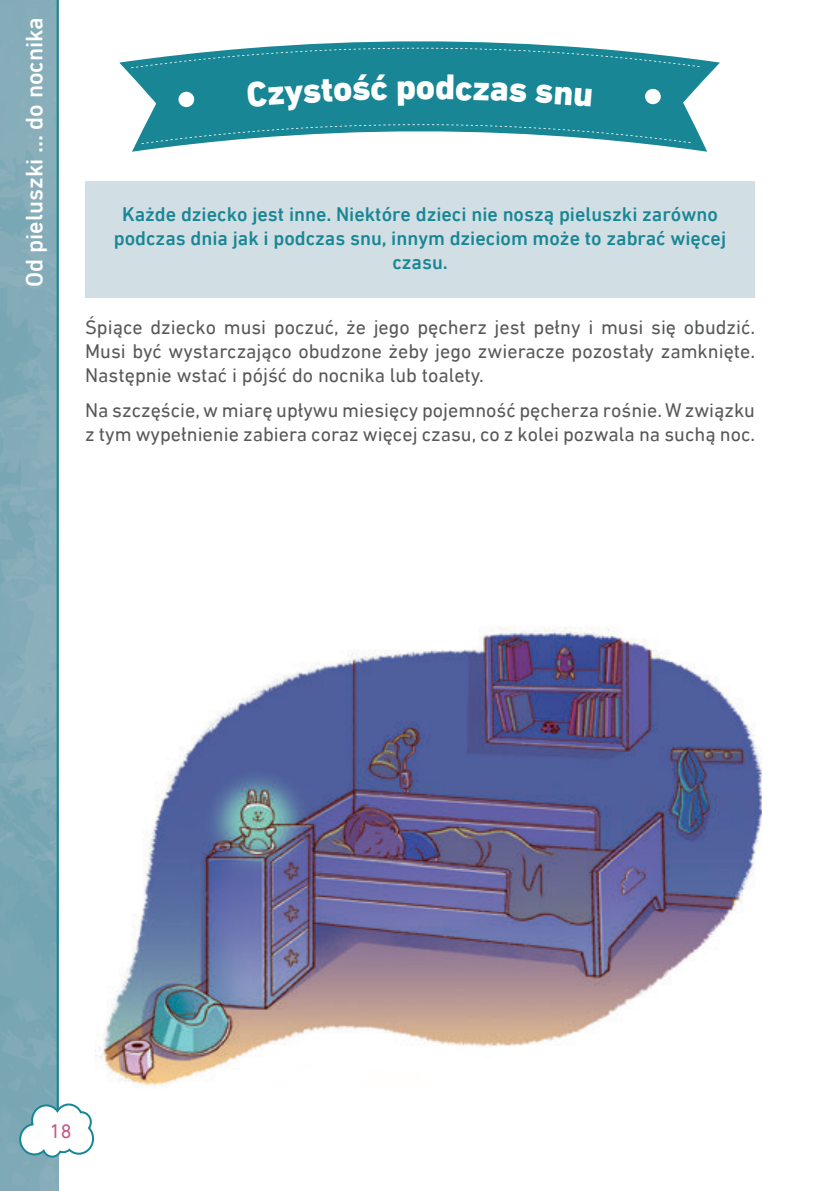
<style>
.page{position:relative;width:840px;height:1191px;background:#fff}
.page>*{position:absolute;margin:0;border:0;box-sizing:border-box;transform-origin:0 0}
.t1{font:800 36px "DIN Next LT Pro";color:#fff}
.t2{font:500 24px "DIN Next LT Pro";color:#fff}
.t3{font:20px/24px "DIN Next LT Pro";color:#57585a;text-align:justify}
.t4{font:500 20px/24px "DIN Next LT Pro";color:#188695;text-align:center}
.t5{font:20px "DIN Next LT Pro";color:#c25a88}
</style>
<div class="page">
<img style="left:0;top:0;width:59px;height:1191px">
<hr style="left:57px;top:0;width:2px;height:1118px;background:#188695">
<svg style="left:18px;top:1102px;width:77px;height:56px"></svg>
<svg style="left:119px;top:41px;width:600px;height:111px;fill:#188695"></svg>
<svg style="left:141px;top:124px;width:549px;height:20px"></svg>
<svg style="left:131px;top:48px;width:568px;height:20px;background:#3696a3"></svg>
<div style="left:178px;top:91px;width:16px;height:16px;background:#fff;border-radius:50%"></div>
<svg style="left:644px;top:88px;width:16px;height:17px"></svg>
<div style="left:85px;top:182px;width:669px;height:116px;background:#d1dee3"></div>
<img style="left:95px;top:627px;width:666px;height:459px">
<div style="left:247px;top:74px;width:140px;height:36px;background:#188695"></div>
<div style="left:436px;top:75px;width:155px;height:32px;background:#188695"></div>
<p class="t2" style="left:20px;top:287px;width:271px;rotate:-90deg">Od pieluszki ... do nocnika</p>
<p class="t1" style="left:149px;top:78px;width:179px">SOMMAIRE</p>
<h1 class="t1" style="left:396px;top:66px;width:41px">po</h1>
<p class="t4" style="left:114px;top:202px;width:613px">Każde dziecko jest inne. Niektóre dzieci nie noszą pieluszki zarówno podczas dnia jak i podczas snu, innym dzieciom może to zabrać więcej czasu.</p>
<p class="t3" style="left:85px;top:314px;width:671px">Śpiące dziecko musi poczuć, że jego pęcherz jest pełny i musi się obudzić.<br>Musi być wystarczająco obudzone żeby jego zwieracze pozostały zamknięte.<br>Następnie wstać i pójść do nocnika lub toalety.</p>
<p class="t3" style="left:85px;top:398px;width:671px">Na szczęście, w miarę upływu miesięcy pojemność pęcherza rośnie. W związku z tym wypełnienie zabiera coraz więcej czasu, co z kolei pozwala na suchą noc.</p>
<p class="t5" style="left:50px;top:1119px;width:23px">18</p>
</div>
